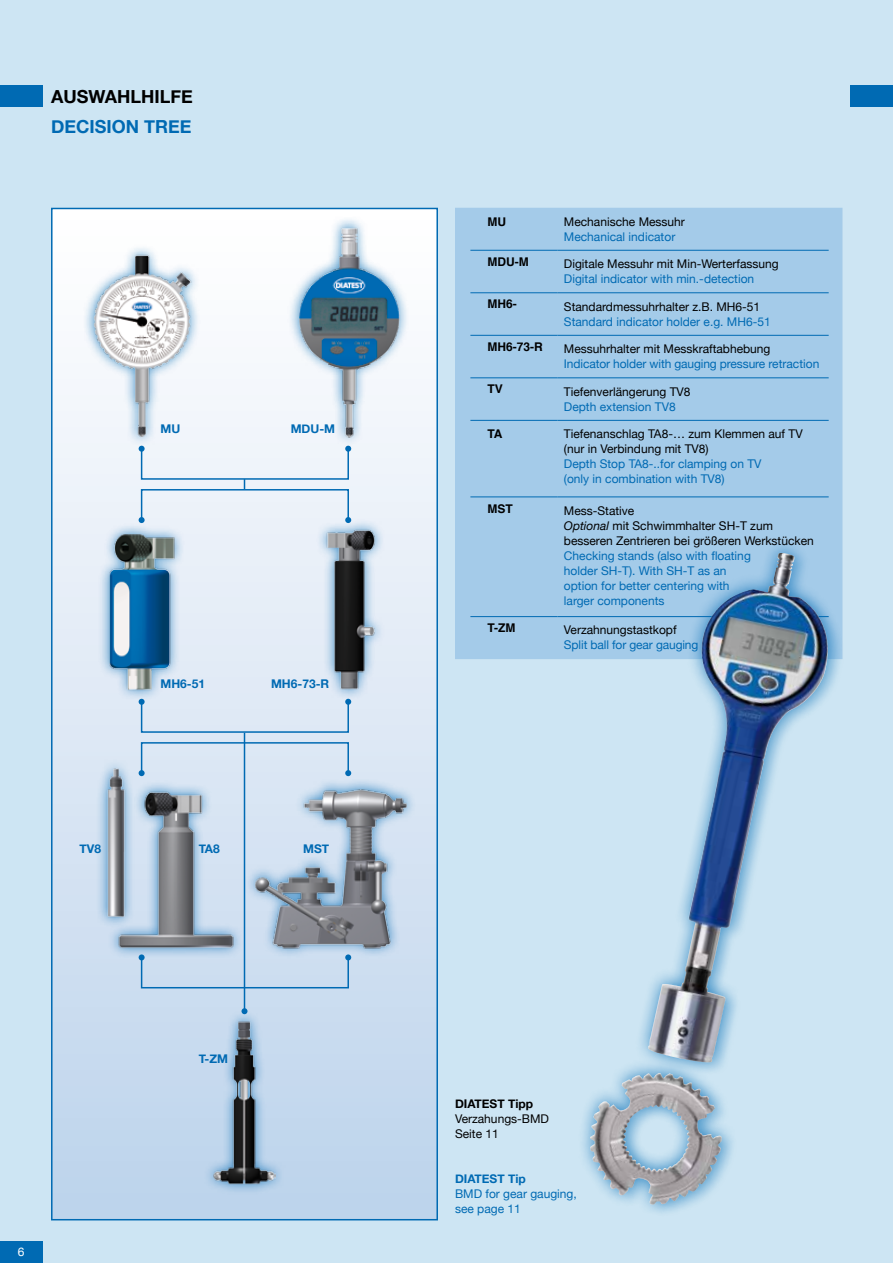
<style>
.page{position:relative;width:893px;height:1263px;background:#cde5f3}
.page>*{position:absolute;margin:0;border:0;box-sizing:border-box;transform-origin:0 0}
.t1{font:700 18px "Helvetica Neue";color:#000}
.t2{font:700 18px "Helvetica Neue";color:#006ab3}
.t3{font:12px/15px "Helvetica Neue";color:#006ab3}
.t4{font:12px/15px "Helvetica Neue";color:#000}
.t5{font:700 12px "Helvetica Neue";color:#006ab3}
.t6{font:700 12px "Helvetica";color:#000}
.t7{font:700 12px "Helvetica Neue";color:#000}
.t8{font:12px "Helvetica Neue";color:#fff}
.s1{font-style:italic}
</style>
<div class="page">
<div style="left:52px;top:208px;width:385px;height:1012px;background:linear-gradient(to bottom,#fff,#bcd3eb)"></div>
<div style="left:51px;top:208px;width:387px;height:1012px;border:2px solid #006ab3"></div>
<div style="left:0;top:85px;width:43px;height:21px;background:#006ab3"></div>
<div style="left:850px;top:85px;width:43px;height:21px;background:#006ab3"></div>
<div style="left:141px;top:448px;width:208px;height:32px;border:2px solid #006ab3"></div>
<svg style="left:139px;top:450px;width:6px;height:2px"></svg>
<svg style="left:345px;top:447px;width:6px;height:5px"></svg>
<div style="left:141px;top:489px;width:208px;height:32px;border:2px solid #006ab3"></div>
<svg style="left:139px;top:517px;width:6px;height:4px"></svg>
<svg style="left:345px;top:517px;width:6px;height:2px"></svg>
<div style="left:141px;top:701px;width:208px;height:32px;border:2px solid #006ab3"></div>
<svg style="left:139px;top:703px;width:6px;height:2px"></svg>
<svg style="left:345px;top:700px;width:6px;height:5px"></svg>
<div style="left:141px;top:742px;width:208px;height:32px;border:2px solid #006ab3"></div>
<svg style="left:139px;top:770px;width:6px;height:6px"></svg>
<svg style="left:345px;top:770px;width:6px;height:6px"></svg>
<div style="left:141px;top:957px;width:208px;height:31px;border:2px solid #006ab3"></div>
<svg style="left:139px;top:958px;width:6px;height:2px"></svg>
<svg style="left:345px;top:958px;width:6px;height:2px"></svg>
<img style="left:80px;top:248px;width:121px;height:202px">
<div style="left:288px;top:216px;width:122px;height:231px;background:#006ab3;opacity:.75"></div>
<img style="left:286px;top:226px;width:126px;height:212px">
<img style="left:93px;top:521px;width:97px;height:182px">
<div style="left:316px;top:519px;width:70px;height:181px;background:#006ab3;opacity:.75"></div>
<img style="left:316px;top:523px;width:66px;height:170px">
<div style="left:107px;top:780px;width:136px;height:178px;background:#006ab3;opacity:.75"></div>
<img style="left:114px;top:782px;width:124px;height:170px">
<div style="left:96px;top:759px;width:39px;height:169px;background:#d5e3f2"></div>
<img style="left:98px;top:767px;width:35px;height:163px">
<div style="left:245px;top:778px;width:172px;height:180px;background:#d3e1f2"></div>
<img style="left:254px;top:783px;width:156px;height:170px">
<div style="left:203px;top:1010px;width:82px;height:185px;background:#006ab3;opacity:.75"></div>
<img style="left:212px;top:1017px;width:64px;height:170px">
<hr style="left:244px;top:733px;width:1px;height:278px;background:#006ab3">
<svg style="left:241px;top:1008px;width:6px;height:6px"></svg>
<div style="left:455px;top:208px;width:387px;height:451px;background:#a4cbe9"></div>
<hr style="left:470px;top:250px;width:88px;height:1px;background:#006ab3">
<hr style="left:558px;top:250px;width:271px;height:1px;background:#006ab3">
<hr style="left:470px;top:292px;width:88px;height:1px;background:#006ab3">
<hr style="left:558px;top:292px;width:271px;height:1px;background:#006ab3">
<hr style="left:470px;top:335px;width:88px;height:1px;background:#006ab3">
<hr style="left:558px;top:335px;width:271px;height:1px;background:#006ab3">
<hr style="left:470px;top:377px;width:88px;height:1px;background:#006ab3">
<hr style="left:558px;top:377px;width:271px;height:1px;background:#006ab3">
<hr style="left:470px;top:420px;width:88px;height:1px;background:#006ab3">
<hr style="left:558px;top:420px;width:271px;height:1px;background:#006ab3">
<hr style="left:470px;top:496px;width:88px;height:1px;background:#006ab3">
<hr style="left:558px;top:496px;width:271px;height:1px;background:#006ab3">
<hr style="left:470px;top:616px;width:88px;height:1px;background:#006ab3">
<hr style="left:558px;top:616px;width:271px;height:1px;background:#006ab3">
<div style="left:0;top:1242px;width:43px;height:21px;background:#006ab3"></div>
<svg style="left:561px;top:521px;width:282px;height:692px"></svg>
<img style="left:743px;top:553px;width:38px;height:39px">
<h1 class="t1" style="left:51px;top:82px;width:143px">AUSWAHLHILFE</h1>
<h1 class="t2" style="left:51px;top:112px;width:142px">DECISION TREE</h1>
<p class="t5" style="left:161px;top:419px;width:21px">MU</p>
<p class="t5" style="left:291px;top:419px;width:46px">MDU-M</p>
<p class="t5" style="left:161px;top:674px;width:46px">MH6-51</p>
<p class="t5" style="left:271px;top:674px;width:60px">MH6-73-R</p>
<p class="t5" style="left:80px;top:839px;width:23px">TV8</p>
<p class="t5" style="left:199px;top:839px;width:23px">TA8</p>
<p class="t5" style="left:303px;top:839px;width:28px">MST</p>
<p class="t8" style="left:18px;top:1243px;width:8px">6</p>
<p class="t5" style="left:199px;top:1049px;width:31px">T-ZM</p>
<p class="t6" style="left:487px;top:212px;width:20px">MU</p>
<p class="t4" style="left:564px;top:214px;width:122px">Mechanische Messuhr</p>
<p class="t3" style="left:564px;top:229px;width:113px">Mechanical indicator</p>
<p class="t6" style="left:487px;top:252px;width:43px">MDU-M</p>
<p class="t4" style="left:564px;top:257px;width:216px">Digitale Messuhr mit Min-Werterfassung</p>
<p class="t3" style="left:564px;top:272px;width:192px">Digital indicator with min.-detection</p>
<p class="t6" style="left:487px;top:294px;width:31px">MH6-</p>
<p class="t4" style="left:564px;top:299px;width:198px">Standardmessuhrhalter z.B. MH6-51</p>
<p class="t3" style="left:564px;top:314px;width:208px">Standard indicator holder e.g. MH6-51</p>
<p class="t6" style="left:487px;top:337px;width:57px">MH6-73-R</p>
<p class="t4" style="left:564px;top:342px;width:208px">Messuhrhalter mit Messkraftabhebung</p>
<p class="t3" style="left:564px;top:357px;width:257px">Indicator holder with gauging pressure retraction</p>
<p class="t6" style="left:487px;top:379px;width:17px">TV</p>
<p class="t4" style="left:564px;top:384px;width:128px">Tiefenverlängerung TV8</p>
<p class="t3" style="left:564px;top:399px;width:113px">Depth extension TV8</p>
<p class="t6" style="left:487px;top:424px;width:17px">TA</p>
<p class="t4" style="left:564px;top:427px;width:240px">Tiefenanschlag TA8-… zum Klemmen auf TV (nur in Verbindung mit TV8)</p>
<p class="t3" style="left:564px;top:457px;width:199px">Depth Stop TA8-..for clamping on TV (only in combination with TV8)</p>
<p class="t6" style="left:487px;top:499px;width:27px">MST</p>
<p class="t4" style="left:564px;top:504px;width:251px">Mess-Stative<br><span class="s1">Optional</span> mit Schwimmhalter SH-T zum besseren Zentrieren bei größeren Werkstücken</p>
<p class="t3" style="left:564px;top:549px;width:188px">Checking stands (also with floating holder SH-T). With SH-T as an option for better centering with larger components</p>
<p class="t6" style="left:487px;top:618px;width:29px">T-ZM</p>
<p class="t4" style="left:564px;top:623px;width:114px">Verzahnungstastkopf</p>
<p class="t3" style="left:564px;top:638px;width:136px">Split ball for gear gauging</p>
<p class="t7" style="left:455px;top:1094px;width:80px">DIATEST Tipp</p>
<p class="t4" style="left:455px;top:1111px;width:96px">Verzahungs-BMD<br>Seite 11</p>
<p class="t5" style="left:455px;top:1169px;width:72px">DIATEST Tip</p>
<p class="t3" style="left:455px;top:1186px;width:123px">BMD for gear gauging, see page 11</p>
</div>
